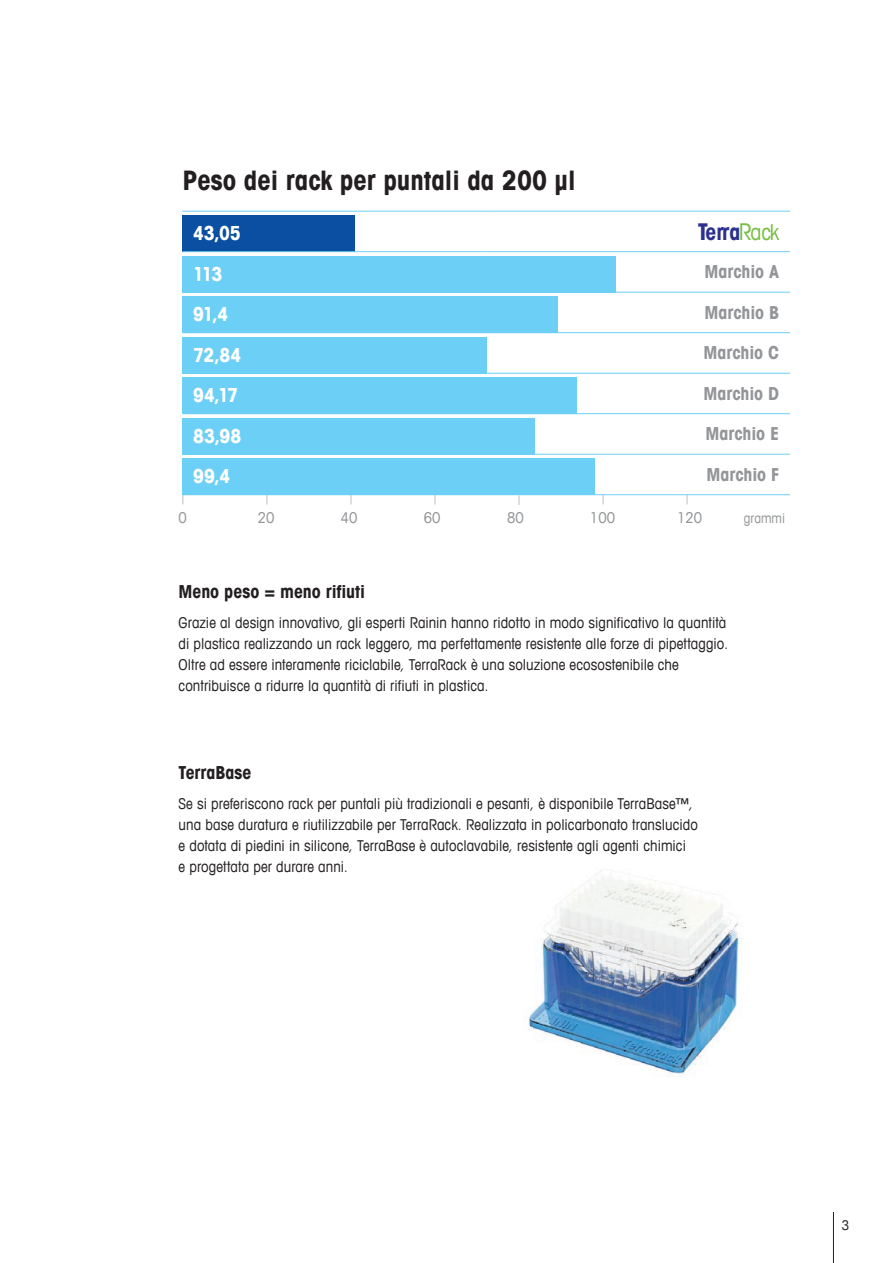
<style>
.page{position:relative;width:893px;height:1263px;background:#fff}
.page>*{position:absolute;margin:0;border:0;box-sizing:border-box;transform-origin:0 0}
.t1{font:700 condensed 27px "Avant Garde Com";color:#231f20}
.t2{font:700 condensed 21.9px "Avant Garde Com";color:#2b318d}
.t3{font:700 condensed 19.5px/40.5px "Avant Garde Com";letter-spacing:-.005em;color:#fff}
.t4{font:700 condensed 18px "Avant Garde Com";letter-spacing:-.005em;color:#939598}
.t5{font:700 condensed 18px "Avant Garde Com";letter-spacing:-.005em;color:#231f20}
.t6{font:condensed 15px/21px "Avant Garde Com";letter-spacing:.005em;color:#231f20}
.t7{font:condensed 15px "Avant Garde Com";color:#939598}
.t8{font:condensed 13.5px "Avant Garde Com";color:#939598}
.t9{font:condensed 13.5px "Avant Garde Com";color:#231f20}
.s1{font-size:23.25px}
.s2{font-weight:400;font-size:23.25px;color:#77bd42}
.s3{font-weight:400;color:#77bd42}
</style>
<div class="page">
<hr style="left:833px;top:1212px;width:1px;height:51px;background:#231f20">
<img style="left:525px;top:870px;width:217px;height:207px">
<div style="left:182px;top:215px;width:173px;height:37px;background:#0a4fa2"></div>
<div style="left:182px;top:296px;width:376px;height:37px;background:#6bcff6"></div>
<div style="left:182px;top:377px;width:394px;height:37px;background:#6bcff6"></div>
<div style="left:182px;top:256px;width:434px;height:36px;background:#6bcff6"></div>
<div style="left:182px;top:337px;width:305px;height:36px;background:#6bcff6"></div>
<div style="left:182px;top:418px;width:353px;height:36px;background:#6bcff6"></div>
<div style="left:182px;top:458px;width:413px;height:37px;background:#6bcff6"></div>
<hr style="left:182px;top:211px;width:304px;height:1px;background:#6bcff6">
<hr style="left:486px;top:211px;width:304px;height:1px;background:#6bcff6">
<hr style="left:182px;top:251px;width:304px;height:1px;background:#6bcff6">
<hr style="left:486px;top:251px;width:304px;height:1px;background:#6bcff6">
<hr style="left:182px;top:292px;width:304px;height:1px;background:#6bcff6">
<hr style="left:486px;top:292px;width:304px;height:1px;background:#6bcff6">
<hr style="left:486px;top:332px;width:304px;height:1px;background:#6bcff6">
<hr style="left:182px;top:373px;width:304px;height:1px;background:#6bcff6">
<hr style="left:486px;top:373px;width:304px;height:1px;background:#6bcff6">
<hr style="left:486px;top:413px;width:304px;height:1px;background:#6bcff6">
<hr style="left:182px;top:454px;width:304px;height:1px;background:#6bcff6">
<hr style="left:486px;top:454px;width:304px;height:1px;background:#6bcff6">
<hr style="left:486px;top:494px;width:304px;height:1px;background:#6bcff6">
<h1 class="t1" style="left:182px;top:163px;width:395px">Peso dei rack per puntali da 200 µl</h1>
<h3 class="t3" style="left:193px;top:212px;width:49px">43,05<br>113</h3>
<h2 class="t2" style="left:698px;top:218px;width:83px"><span class="s1">T</span>erra<span class="s2">R</span><span class="s3">ack</span></h2>
<p class="t4" style="left:704px;top:260px;width:76px">Marchio A</p>
<h3 class="t3" style="left:193px;top:293px;width:37px">91,4</h3>
<p class="t4" style="left:704px;top:301px;width:76px">Marchio B</p>
<h3 class="t3" style="left:193px;top:334px;width:50px">72,84</h3>
<p class="t4" style="left:703px;top:341px;width:77px">Marchio C</p>
<h3 class="t3" style="left:193px;top:374px;width:46px">94,17</h3>
<p class="t4" style="left:703px;top:382px;width:77px">Marchio D</p>
<h3 class="t3" style="left:193px;top:415px;width:50px">83,98</h3>
<p class="t4" style="left:705px;top:422px;width:75px">Marchio E</p>
<h3 class="t3" style="left:193px;top:455px;width:39px">99,4</h3>
<p class="t4" style="left:706px;top:463px;width:74px">Marchio F</p>
<p class="t7" style="left:179px;top:508px;width:10px">0</p>
<p class="t7" style="left:258px;top:508px;width:18px">20</p>
<p class="t7" style="left:341px;top:508px;width:18px">40</p>
<p class="t7" style="left:424px;top:508px;width:18px">60</p>
<p class="t7" style="left:507px;top:508px;width:18px">80</p>
<p class="t7" style="left:590px;top:508px;width:27px">100</p>
<p class="t7" style="left:677px;top:508px;width:27px">120</p>
<p class="t8" style="left:744px;top:509px;width:43px">grammi</p>
<p class="t5" style="left:179px;top:580px;width:188px">Meno peso = meno rifiuti</p>
<p class="t6" style="left:179px;top:612px;width:551px">Grazie al design innovativo, gli esperti Rainin hanno ridotto in modo significativo la quantità di plastica realizzando un rack leggero, ma perfettamente resistente alle forze di pipettaggio.<br>Oltre ad essere interamente riciclabile, TerraRack è una soluzione ecosostenibile che contribuisce a ridurre la quantità di rifiuti in plastica.</p>
<p class="t5" style="left:179px;top:761px;width:75px">TerraBase</p>
<p class="t6" style="left:179px;top:792px;width:521px">Se si preferiscono rack per puntali più tradizionali e pesanti, è disponibile TerraBase™, una base duratura e riutilizzabile per TerraRack. Realizzata in policarbonato translucido e dotata di piedini in silicone, TerraBase è autoclavabile, resistente agli agenti chimici<br>e progettata per durare anni.</p>
<p class="t9" style="left:842px;top:1217px;width:9px">3</p>
</div>
